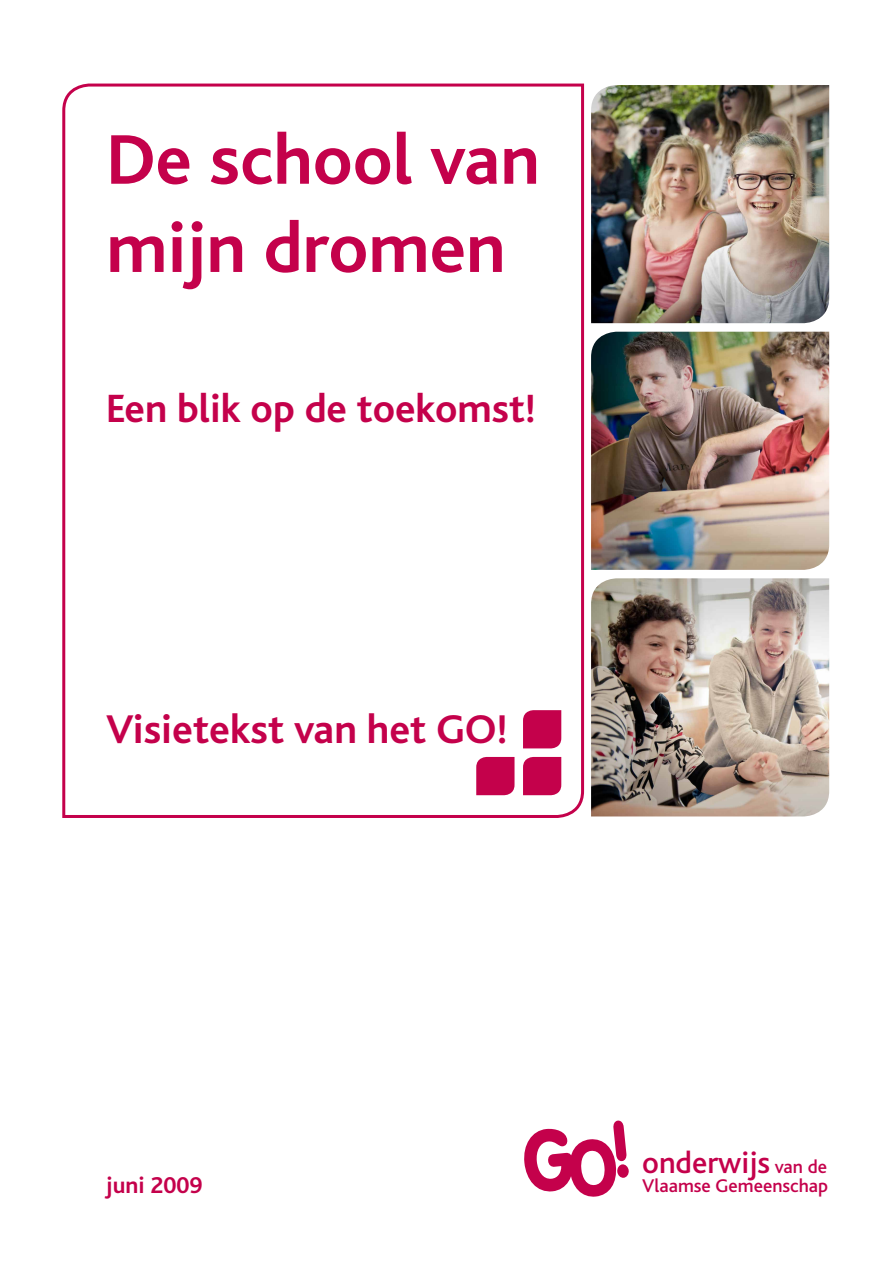
<style>
.page{position:relative;width:893px;height:1263px;background:#fff}
.page>*{position:absolute;margin:0;border:0;box-sizing:border-box;transform-origin:0 0}
.t1{font:700 73.5px/88.2px "Bliss";color:#c4014b}
.t2{font:700 42px "Bliss";color:#c4014b}
.t3{font:700 41.25px "Bliss";color:#c4014b}
.t4{font:500 31.65px "Bliss";color:#c4014b}
.t5{font:700 24px "Bliss";color:#c4014b}
.t6{font:500 19.2px "Bliss";color:#c4014b}
.s1{font-size:19.2px}
</style>
<div class="page">
<img style="left:591px;top:85px;width:238px;height:238px">
<img style="left:591px;top:332px;width:238px;height:238px">
<img style="left:591px;top:578px;width:238px;height:238px">
<svg style="left:62px;top:83px;width:523px;height:735px"></svg>
<svg style="left:523px;top:710px;width:38px;height:38px"></svg>
<svg style="left:476px;top:757px;width:38px;height:38px"></svg>
<svg style="left:523px;top:757px;width:38px;height:38px"></svg>
<svg style="left:524px;top:1120px;width:105px;height:77px"></svg>
<p class="t1" style="left:106px;top:117px;width:435px">De school van mijn dromen</p>
<p class="t3" style="left:106px;top:387px;width:431px">Een blik op de toekomst!</p>
<p class="t2" style="left:106px;top:708px;width:403px">Visietekst van het GO!</p>
<p class="t5" style="left:106px;top:1172px;width:98px">juni 2009</p>
<p class="t4" style="left:642px;top:1146px;width:186px">onderwijs <span class="s1">van de</span></p>
<p class="t6" style="left:642px;top:1175px;width:188px">Vlaamse Gemeenschap</p>
</div>
